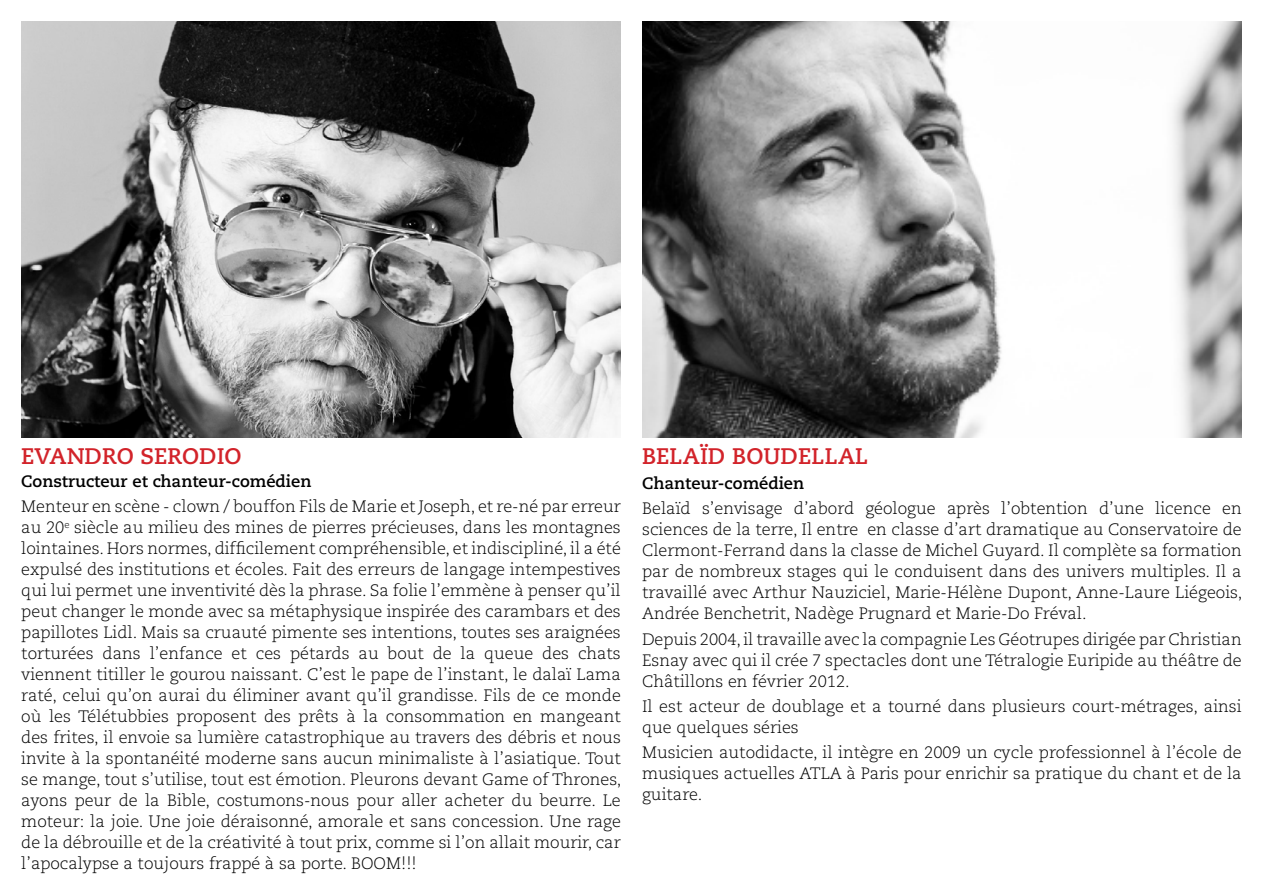
<style>
.page{position:relative;width:1263px;height:893px;background:#fff}
.page>*{position:absolute;margin:0;border:0;box-sizing:border-box;transform-origin:0 0}
.t1{font:700 22.5px "Caecilia LT Std";color:#d2232a}
.t2{font:300 16.5px/21px "Caecilia LT Std";color:#000;text-align:justify}
.t3{font:700 16.5px "Caecilia LT Std";color:#000}
</style>
<div class="page">
<img style="left:642px;top:21px;width:600px;height:417px">
<img style="left:21px;top:21px;width:600px;height:417px">
<h1 class="t1" style="left:21px;top:443px;width:222px">Evandro Serodio</h1>
<p class="t3" style="left:21px;top:471px;width:292px">Constructeur et chanteur-comédien</p>
<p class="t2" style="left:21px;top:496px;width:602px">Menteur en scène - clown / bouffon Fils de Marie et Joseph, et re-né par erreur au 20<sup>e</sup> siècle au milieu des mines de pierres précieuses, dans les montagnes lointaines. Hors normes, difficilement compréhensible, et indiscipliné, il a été expulsé des institutions et écoles. Fait des erreurs de langage intempestives qui lui permet une inventivité dès la phrase. Sa folie l’emmène à penser qu’il peut changer le monde avec sa métaphysique inspirée des carambars et des papillotes Lidl. Mais sa cruauté pimente ses intentions, toutes ses araignées torturées dans l’enfance et ces pétards au bout de la queue des chats viennent titiller le gourou naissant. C’est le pape de l’instant, le dalaï Lama raté, celui qu’on aurai du éliminer avant qu’il grandisse. Fils de ce monde où les Télétubbies proposent des prêts à la consommation en mangeant des frites, il envoie sa lumière catastrophique au travers des débris et nous invite à la spontanéité moderne sans aucun minimaliste à l’asiatique. Tout se mange, tout s’utilise, tout est émotion. Pleurons devant Game of Thrones, ayons peur de la Bible, costumons-nous pour aller acheter du beurre. Le moteur: la joie. Une joie déraisonné, amorale et sans concession. Une rage de la débrouille et de la créativité à tout prix, comme si l’on allait mourir, car l’apocalypse a toujours frappé à sa porte. BOOM!!!</p>
<h1 class="t1" style="left:642px;top:443px;width:222px">Belaïd Boudellal</h1>
<p class="t3" style="left:642px;top:474px;width:163px">Chanteur-comédien</p>
<p class="t2" style="left:642px;top:498px;width:602px">Belaïd s’envisage d’abord géologue après l’obtention d’une licence en sciences de la terre, Il entre en classe d’art dramatique au Conservatoire de Clermont-Ferrand dans la classe de Michel Guyard. Il complète sa formation par de nombreux stages qui le conduisent dans des univers multiples. Il a travaillé avec Arthur Nauziciel, Marie-Hélène Dupont, Anne-Laure Liégeois, Andrée Benchetrit, Nadège Prugnard et Marie-Do Fréval.</p>
<p class="t2" style="left:642px;top:629px;width:601px">Depuis 2004, il travaille avec la compagnie Les Géotrupes dirigée par Christian Esnay avec qui il crée 7 spectacles dont une Tétralogie Euripide au théâtre de Châtillons en février 2012.</p>
<p class="t2" style="left:642px;top:696px;width:601px">Il est acteur de doublage et a tourné dans plusieurs court-métrages, ainsi que quelques séries</p>
<p class="t2" style="left:642px;top:742px;width:601px">Musicien autodidacte, il intègre en 2009 un cycle professionnel à l’école de musiques actuelles ATLA à Paris pour enrichir sa pratique du chant et de la guitare.</p>
</div>
